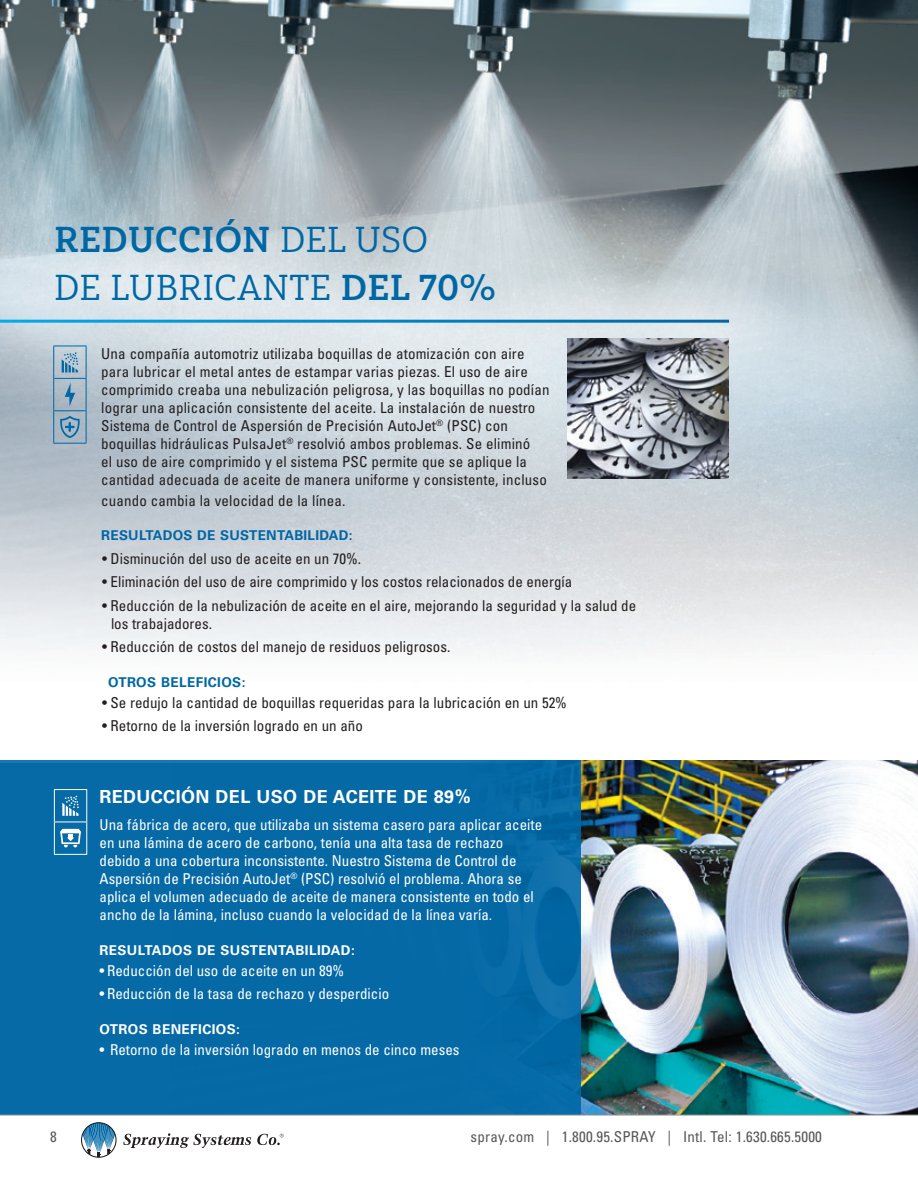
<style>
.page{position:relative;width:918px;height:1188px;background:#fff}
.page>*{position:absolute;margin:0;border:0;box-sizing:border-box;transform-origin:0 0}
.drawing_label{font:36px/48px "Yorkten Slab Nor Reg";letter-spacing:.01em;color:#0067a5}
.subhead{font:700 18px "Univers LT Std";letter-spacing:.02em;color:#fff}
.body{font:condensed 15px/18px "Univers LT Std";letter-spacing:.01em;color:#231f20}
.body-2{font:condensed 15px/18px "Univers LT Std";color:#fff}
.body_bullets{font:condensed 15px/18px "Univers LT Std";color:#231f20}
.bullets_reversed{font:condensed 15px "Univers LT Std";color:#fff}
.t1{font:condensed 15px "Univers LT Std";letter-spacing:.015em;color:#57585a}
.Light_subhead{font:700 13.5px "Univers LT Std";letter-spacing:.02em;color:#0067a5}
.Light_subhead-2{font:700 13.5px "Univers LT Std";letter-spacing:.03em;color:#fff}
.s1{font-family:"Yorkten Slab Nor Dem"}
</style>
<div class="page">
<img style="left:0;top:0;width:918px;height:652px">
<img style="left:581px;top:760px;width:337px;height:355px">
<div style="left:0;top:760px;width:581px;height:355px;background:#0067a5"></div>
<img style="left:567px;top:338px;width:162px;height:140px">
<hr style="left:53px;top:346px;width:33px;height:1px;background:#0067a5">
<hr style="left:53px;top:346px;width:1px;height:32px;background:#0067a5">
<hr style="left:86px;top:346px;width:1px;height:32px;background:#0067a5">
<hr style="left:53px;top:378px;width:33px;height:1px;background:#0067a5">
<hr style="left:53px;top:379px;width:1px;height:31px;background:#0067a5">
<hr style="left:86px;top:379px;width:1px;height:31px;background:#0067a5">
<hr style="left:53px;top:410px;width:33px;height:1px;background:#0067a5">
<hr style="left:53px;top:411px;width:1px;height:32px;background:#0067a5">
<hr style="left:86px;top:411px;width:1px;height:32px;background:#0067a5">
<hr style="left:53px;top:443px;width:33px;height:1px;background:#0067a5">
<svg style="left:62px;top:352px;width:16px;height:20px"></svg>
<svg style="left:65px;top:383px;width:10px;height:24px"></svg>
<svg style="left:60px;top:416px;width:20px;height:22px"></svg>
<hr style="left:54px;top:789px;width:33px;height:1px;background:#fff">
<hr style="left:54px;top:790px;width:1px;height:32px;background:#fff">
<hr style="left:86px;top:790px;width:1px;height:32px;background:#fff">
<hr style="left:54px;top:822px;width:33px;height:1px;background:#fff">
<hr style="left:54px;top:822px;width:1px;height:32px;background:#fff">
<hr style="left:86px;top:822px;width:1px;height:32px;background:#fff">
<hr style="left:54px;top:854px;width:33px;height:1px;background:#fff">
<svg style="left:62px;top:796px;width:17px;height:20px"></svg>
<svg style="left:60px;top:829px;width:21px;height:18px"></svg>
<hr style="left:0;top:320px;width:729px;height:3px;background:#fff">
<hr style="left:0;top:1115px;width:918px;height:1px;background:#939598">
<svg style="left:81px;top:1122px;width:36px;height:36px"></svg>
<svg style="left:123px;top:1133px;width:128px;height:15px"></svg>
<svg style="left:257px;top:1134px;width:27px;height:11px"></svg>
<p class="drawing_label" style="left:54px;top:216px;width:443px"><span class="s1">REDUCCIÓN</span> DEL USO<br>DE LUBRICANTE <span class="s1">DEL 70%</span></p>
<p class="body" style="left:101px;top:344px;width:450px">Una compañía automotriz utilizaba boquillas de atomización con aire para lubricar el metal antes de estampar varias piezas. El uso de aire comprimido creaba una nebulización peligrosa, y las boquillas no podían lograr una aplicación consistente del aceite. La instalación de nuestro Sistema de Control de Aspersión de Precisión AutoJet<sup>®</sup> (PSC) con boquillas hidráulicas PulsaJet<sup>®</sup> resolvió ambos problemas. Se eliminó<br>el uso de aire comprimido y el sistema PSC permite que se aplique la cantidad adecuada de aceite de manera uniforme y consistente, incluso</p>
<p class="body" style="left:101px;top:491px;width:246px">cuando cambia la velocidad de la línea.</p>
<p class="Light_subhead" style="left:101px;top:528px;width:253px">RESULTADOS DE SUSTENTABILIDAD:</p>
<p class="body_bullets" style="left:102px;top:549px;width:261px">• Disminución del uso de aceite en un 70%.</p>
<p class="body_bullets" style="left:102px;top:573px;width:472px">• Eliminación del uso de aire comprimido y los costos relacionados de energía</p>
<p class="body_bullets" style="left:111px;top:596px;width:527px;text-indent:-9px">• Reducción de la nebulización de aceite en el aire, mejorando la seguridad y la salud de los trabajadores.</p>
<p class="body_bullets" style="left:102px;top:637px;width:350px">• Reducción de costos del manejo de residuos peligrosos.</p>
<p class="Light_subhead" style="left:108px;top:674px;width:139px">OTROS BELEFICIOS:</p>
<p class="body_bullets" style="left:102px;top:694px;width:466px">• Se redujo la cantidad de boquillas requeridas para la lubricación en un 52%</p>
<p class="body_bullets" style="left:102px;top:717px;width:262px">• Retorno de la inversión logrado en un año</p>
<p class="subhead" style="left:100px;top:786px;width:373px">REDUCCIÓN DEL USO DE ACEITE DE 89%</p>
<p class="body-2" style="left:100px;top:815px;width:444px">Una fábrica de acero, que utilizaba un sistema casero para aplicar aceite en una lámina de acero de carbono, tenía una alta tasa de rechazo debido a una cobertura inconsistente. Nuestro Sistema de Control de Aspersión de Precisión AutoJet<sup>®</sup> (PSC) resolvió el problema. Ahora se aplica el volumen adecuado de aceite de manera consistente en todo el ancho de la lámina, incluso cuando la velocidad de la línea varía.</p>
<p class="Light_subhead-2" style="left:100px;top:942px;width:257px">RESULTADOS DE SUSTENTABILIDAD:</p>
<p class="bullets_reversed" style="left:100px;top:961px;width:246px">• Reducción del uso de aceite en un 89%</p>
<p class="bullets_reversed" style="left:100px;top:985px;width:291px">• Reducción de la tasa de rechazo y desperdicio</p>
<p class="Light_subhead-2" style="left:100px;top:1021px;width:142px">OTROS BENEFICIOS:</p>
<p class="body-2" style="left:100px;top:1041px;width:362px">• Retorno de la inversión logrado en menos de cinco meses</p>
<p class="t1" style="left:50px;top:1128px;width:8px">8</p>
<p class="t1" style="left:471px;top:1128px;width:353px">spray.com | 1.800.95.SPRAY | Intl. Tel: 1.630.665.5000</p>
</div>
